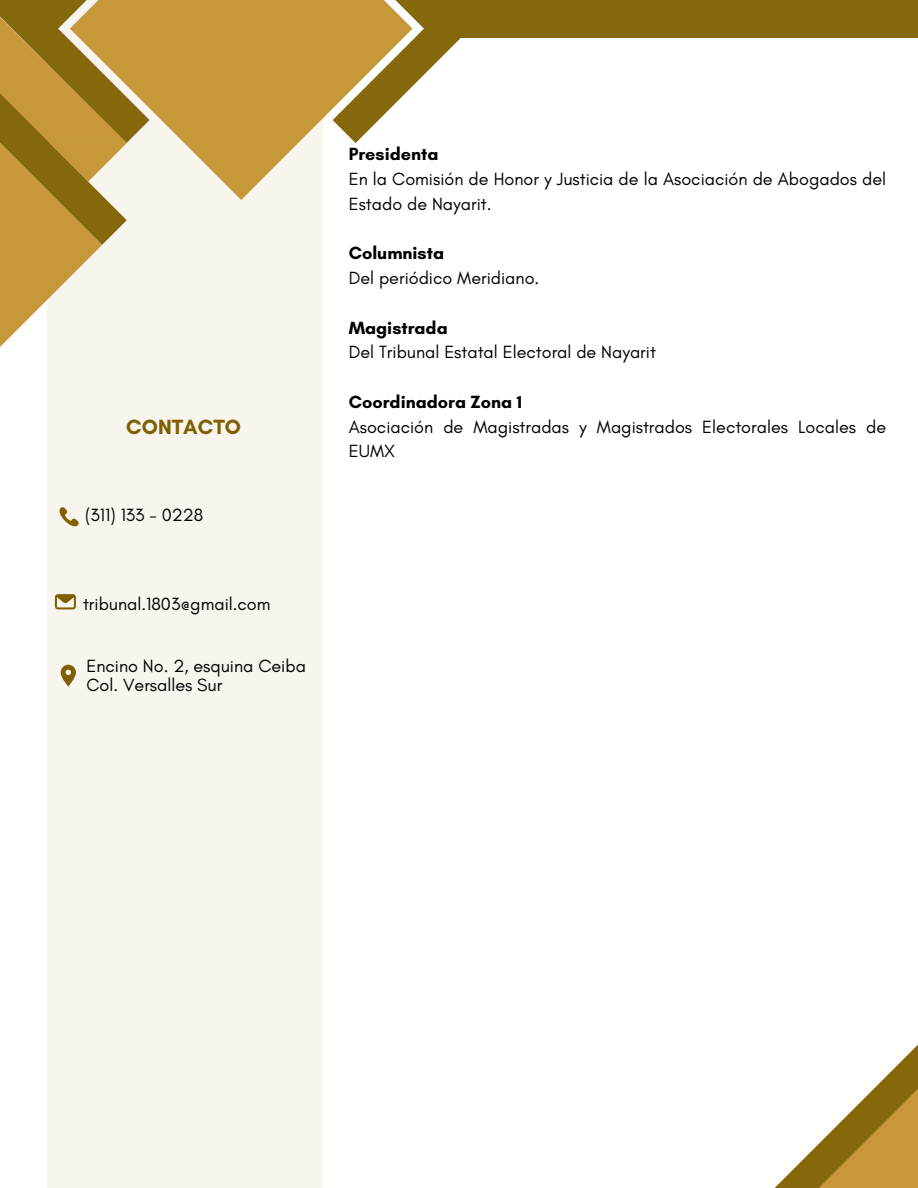
<style>
.page{position:relative;width:918px;height:1188px;background:#fff}
.page>*{position:absolute;margin:0;border:0;box-sizing:border-box;transform-origin:0 0}
.t1{font:700 21px "Glacial Indifference";color:#7f6000}
.t2{font:18px/24.8px "Glacial Indifference";color:#000}
.t3{font:700 18px "Glacial Indifference";color:#000}
</style>
<div class="page">
<svg style="left:774px;top:1044px;width:144px;height:144px"></svg>
<div style="left:47px;top:0;width:275px;height:1188px;background:#f8f4ee"></div>
<svg style="left:150px;top:0;width:183px;height:200px;fill:#c6983a"></svg>
<svg style="left:333px;top:0;width:128px;height:143px"></svg>
<svg style="left:0;top:0;width:150px;height:347px"></svg>
<div style="left:446px;top:0;width:472px;height:38px;background:#86680c"></div>
<svg style="left:59px;top:507px;width:20px;height:20px"></svg>
<svg style="left:55px;top:594px;width:21px;height:15px"></svg>
<svg style="left:61px;top:665px;width:15px;height:21px"></svg>
<p class="t1" style="left:126px;top:414px;width:116px">CONTACTO</p>
<p class="t2" style="left:85px;top:503px;width:120px">(311) 133 - 0228</p>
<p class="t2" style="left:83px;top:592px;width:189px">tribunal.1803@gmail.com</p>
<p class="t2" style="left:86px;top:654px;width:221px">Encino No. 2, esquina Ceiba</p>
<p class="t2" style="left:86px;top:673px;width:137px">Col. Versalles Sur</p>
<p class="t3" style="left:349px;top:143px;width:91px">Presidenta</p>
<p class="t2" style="left:349px;top:167px;width:539px">En la Comisión de Honor y Justicia de la Asociación de Abogados del<br>Estado de Nayarit.</p>
<p class="t3" style="left:349px;top:242px;width:97px">Columnista</p>
<p class="t2" style="left:349px;top:266px;width:192px">Del periódico Meridiano.</p>
<p class="t3" style="left:349px;top:317px;width:101px">Magistrada</p>
<p class="t2" style="left:349px;top:340px;width:309px">Del Tribunal Estatal Electoral de Nayarit</p>
<p class="t3" style="left:349px;top:391px;width:175px">Coordinadora Zona 1</p>
<p class="t2" style="left:349px;top:414px;width:539px">Asociación de Magistradas y Magistrados Electorales Locales de<br>EUMX</p>
</div>
